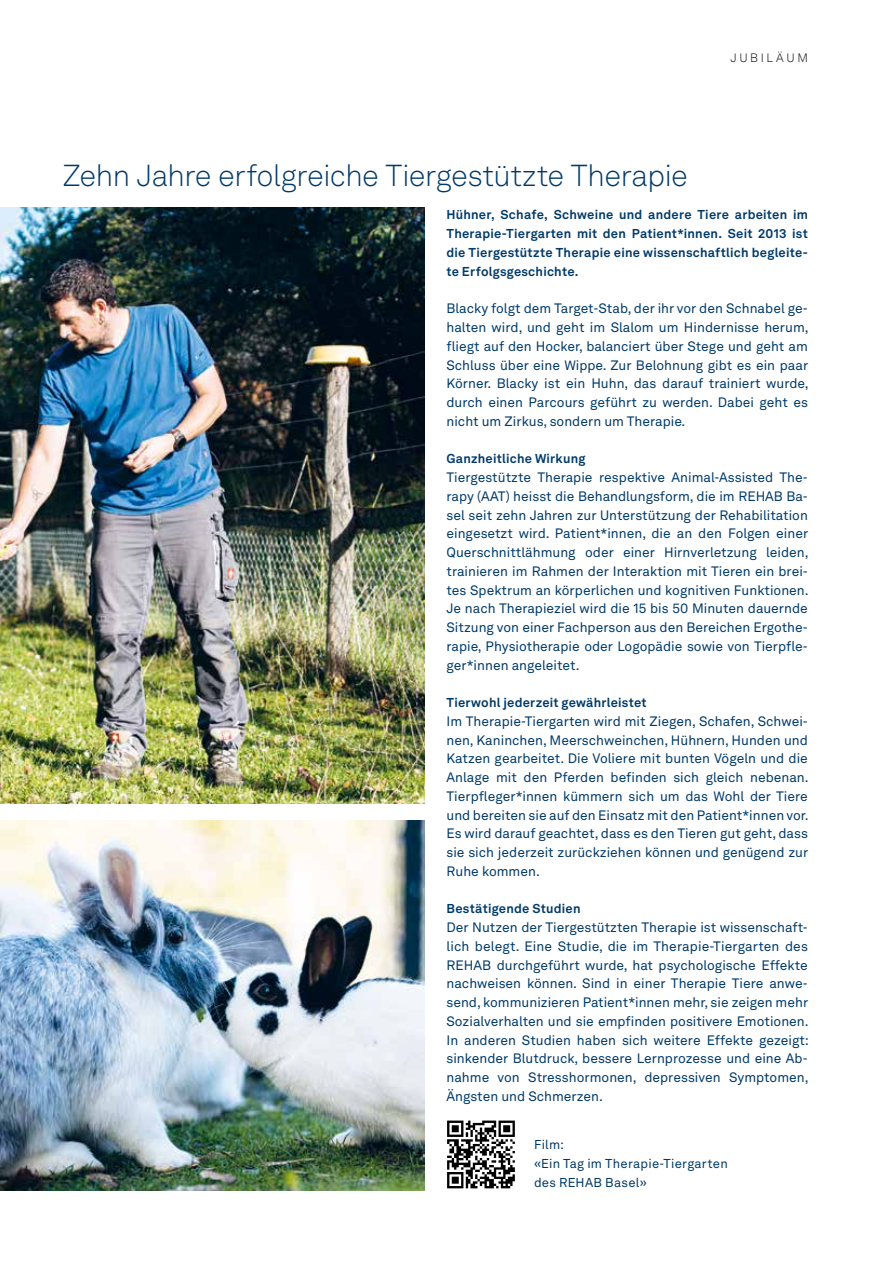
<style>
.page{position:relative;width:893px;height:1263px;background:#fff}
.page>*{position:absolute;margin:0;border:0;box-sizing:border-box;transform-origin:0 0}
.t1{font:300 30px "Akkurat LL";letter-spacing:-.015em;color:#003a69}
.t2{font:13.5px/18.8px "Akkurat LL";color:#003a69;text-align:justify}
.t3{font:700 12.75px/18.8px "Akkurat LL";letter-spacing:.02em;color:#003a69;text-align:justify}
.t4{font:12.75px/18.8px "Akkurat LL";letter-spacing:.02em;color:#003a69}
.t5{font:300 12px "Akkurat LL";letter-spacing:.22em;color:#000}
</style>
<div class="page">
<img style="left:0;top:208px;width:424px;height:595px">
<img style="left:0;top:821px;width:424px;height:370px">
<svg style="left:447px;top:1188px;width:64px;height:1px"></svg>
<svg style="left:447px;top:1120px;width:68px;height:68px"></svg>
<p class="t5" style="left:730px;top:50px;width:79px">JUBILÄUM</p>
<h1 class="t1" style="left:63px;top:155px;width:627px">Zehn Jahre erfolgreiche Tiergestützte Therapie</h1>
<p class="t3" style="left:446px;top:205px;width:363px">Hühner, Schafe, Schweine und andere Tiere arbeiten im Therapie-Tiergarten mit den Patient*innen. Seit 2013 ist die Tiergestützte Therapie eine wissenschaftlich begleite&shy;te Erfolgsgeschichte.</p>
<p class="t2" style="left:446px;top:298px;width:364px">Blacky folgt dem Target-Stab, der ihr vor den Schnabel ge&shy;halten wird, und geht im Slalom um Hindernisse herum, fliegt auf den Hocker, balanciert über Stege und geht am Schluss über eine Wippe. Zur Belohnung gibt es ein paar Körner. Blacky ist ein Huhn, das darauf trainiert wurde, durch einen Parcours geführt zu werden. Dabei geht es nicht um Zirkus, sondern um Therapie.</p>
<p class="t3" style="left:446px;top:449px;width:140px">Ganzheitliche Wirkung</p>
<p class="t2" style="left:446px;top:467px;width:364px">Tiergestützte Therapie respektive Animal-Assisted The&shy;rapy (AAT) heisst die Behandlungsform, die im REHAB Ba&shy;sel seit zehn Jahren zur Unterstützung der Rehabilitation eingesetzt wird. Patient*innen, die an den Folgen einer Querschnittlähmung oder einer Hirnverletzung leiden, trainieren im Rahmen der Interaktion mit Tieren ein brei&shy;tes Spektrum an körperlichen und kognitiven Funktionen.<br>Je nach Therapieziel wird die 15 bis 50 Minuten dauernde Sitzung von einer Fachperson aus den Bereichen Ergothe&shy;rapie, Physiotherapie oder Logopädie sowie von Tierpfle&shy;ger*innen angeleitet.</p>
<p class="t3" style="left:446px;top:692px;width:202px">Tierwohl jederzeit gewährleistet</p>
<p class="t2" style="left:446px;top:711px;width:364px">Im Therapie-Tiergarten wird mit Ziegen, Schafen, Schwei&shy;nen, Kaninchen, Meerschweinchen, Hühnern, Hunden und Katzen gearbeitet. Die Voliere mit bunten Vögeln und die Anlage mit den Pferden befinden sich gleich nebenan.<br>Tierpfleger*innen kümmern sich um das Wohl der Tiere und bereiten sie auf den Einsatz mit den Patient*innen vor.<br>Es wird darauf geachtet, dass es den Tieren gut geht, dass sie sich jederzeit zurückziehen können und genügend zur Ruhe kommen.</p>
<p class="t3" style="left:446px;top:899px;width:136px">Bestätigende Studien</p>
<p class="t2" style="left:446px;top:917px;width:364px">Der Nutzen der Tiergestützten Therapie ist wissenschaft&shy;lich belegt. Eine Studie, die im Therapie-Tiergarten des REHAB durchgeführt wurde, hat psychologische Effekte nachweisen können. Sind in einer Therapie Tiere anwe&shy;send, kommunizieren Patient*innen mehr, sie zeigen mehr Sozialverhalten und sie empfinden positivere Emotionen.<br>In anderen Studien haben sich weitere Effekte gezeigt: sinkender Blutdruck, bessere Lernprozesse und eine Ab&shy;nahme von Stresshormonen, depressiven Symptomen, Ängsten und Schmerzen.</p>
<p class="t4" style="left:534px;top:1135px;width:195px">Film:<br>«Ein Tag im Therapie-Tiergarten des REHAB Basel»</p>
</div>
